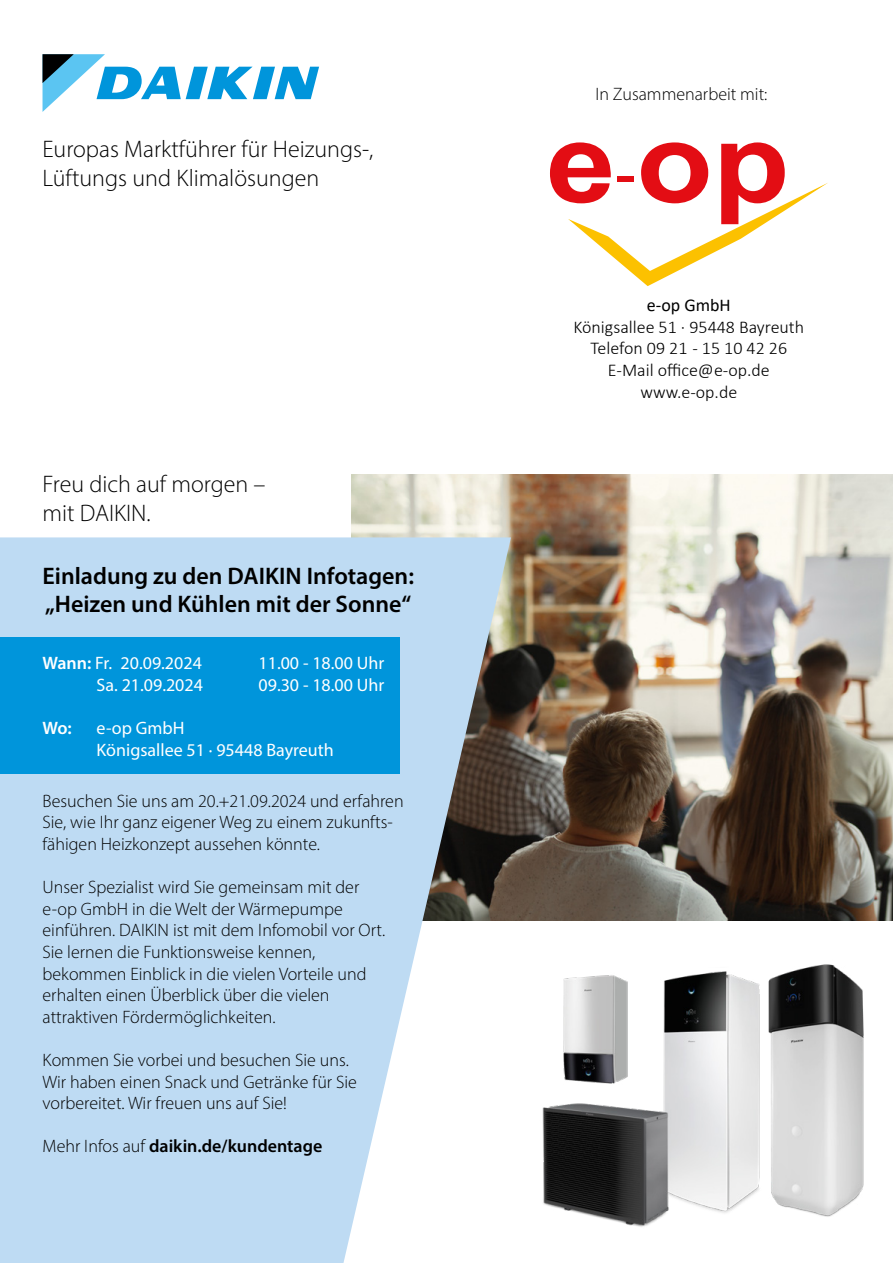
<style>
.page{position:relative;width:893px;height:1263px;background:#fff}
.page>*{position:absolute;margin:0;border:0;box-sizing:border-box;transform-origin:0 0}
.t1{font:300 24px/28.8px "Myriad Pro";color:#000}
.t2{font:600 24px/28.8px "Myriad Pro";color:#000}
.t3{font:300 18px/21.6px "Myriad Pro";color:#000}
.t4{font:18px/21.6px "Myriad Pro";color:#fff}
.t5{font:300 18px/21.6px "Calibri";color:#000;text-align:center}
.t6{font:600 18px "Myriad Pro";color:#000}
.t7{font:18px "Calibri";color:#000}
.t8{font:600 18px "Myriad Pro";color:#fff}
.s1{font-weight:600}
.s2{font-weight:300}
</style>
<div class="page">
<img style="left:351px;top:474px;width:542px;height:447px">
<svg style="left:43px;top:54px;width:276px;height:58px"></svg>
<svg style="left:0;top:537px;width:511px;height:726px;background:#c0d7ea"></svg>
<img style="left:542px;top:964px;width:322px;height:263px">
<div style="left:0;top:638px;width:400px;height:136px;background:#0095db"></div>
<svg style="left:550px;top:142px;width:278px;height:144px"></svg>
<h1 class="t1" style="left:43px;top:135px;width:332px">Europas Marktführer für Heizungs-,<br>Lüftungs und Klimalösungen</h1>
<h1 class="t1" style="left:43px;top:469px;width:225px">Freu dich auf morgen – mit DAIKIN.</h1>
<h1 class="t2" style="left:43px;top:560px;width:373px">Einladung zu den DAIKIN Infotagen: „Heizen und Kühlen mit der Sonne“</h1>
<p class="t4" style="left:43px;top:652px;width:161px"><span class="s1">Wann:</span> Fr. 20.09.2024</p>
<p class="t4" style="left:259px;top:652px;width:127px">11.00 - 18.00 Uhr</p>
<p class="t4" style="left:97px;top:673px;width:108px">Sa. 21.09.2024</p>
<p class="t4" style="left:259px;top:673px;width:127px">09.30 - 18.00 Uhr</p>
<p class="t8" style="left:43px;top:716px;width:31px">Wo:</p>
<p class="t4" style="left:97px;top:717px;width:239px">e-op GmbH<br>Königsallee 51 · 95448 Bayreuth</p>
<p class="t3" style="left:43px;top:790px;width:363px">Besuchen Sie uns am 20.+21.09.2024 und erfahren<br>Sie, wie Ihr ganz eigener Weg zu einem zukunfts&shy;fähigen Heizkonzept aussehen könnte.</p>
<p class="t3" style="left:43px;top:876px;width:344px">Unser Spezialist wird Sie gemeinsam mit der e-op GmbH in die Welt der Wärmepumpe einführen. DAIKIN ist mit dem Infomobil vor Ort.<br>Sie lernen die Funktionsweise kennen, bekommen Einblick in die vielen Vorteile und erhalten einen Überblick über die vielen attraktiven Fördermöglichkeiten.</p>
<p class="t3" style="left:43px;top:1049px;width:316px">Kommen Sie vorbei und besuchen Sie uns.<br>Wir haben einen Snack und Getränke für Sie vorbereitet. Wir freuen uns auf Sie!</p>
<p class="t6" style="left:43px;top:1135px;width:281px"><span class="s2">Mehr Infos auf</span> daikin.de/kundentage</p>
<p class="t3" style="left:595px;top:83px;width:173px">In Zusammenarbeit mit:</p>
<p class="t7" style="left:647px;top:293px;width:85px">e-op GmbH</p>
<p class="t5" style="left:573px;top:316px;width:232px">Königsallee 51 · 95448 Bayreuth<br>Telefon 09 21 - 15 10 42 26<br>E-Mail office@e-op.de www.e-op.de</p>
</div>
